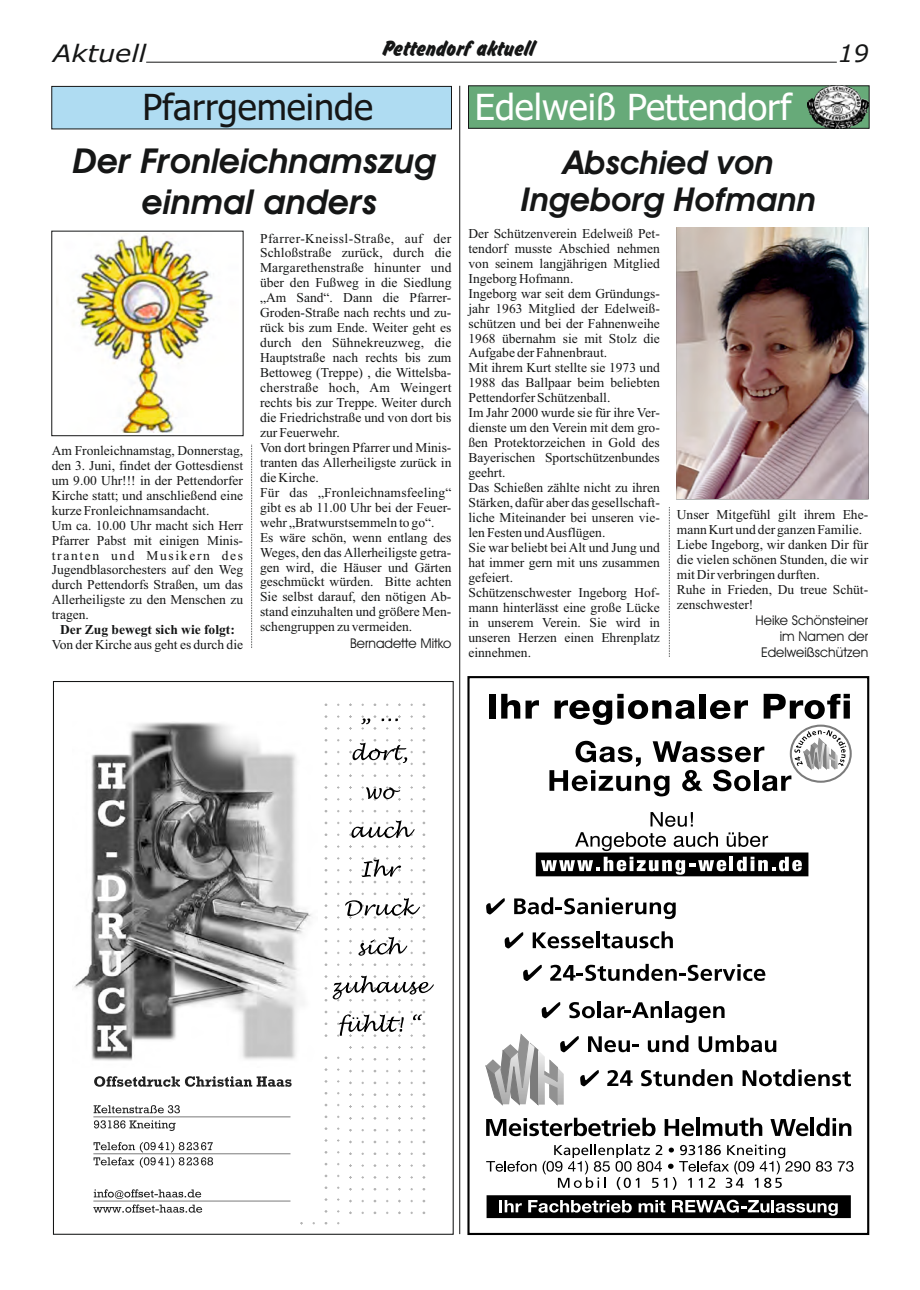
<style>
.page{position:relative;width:920px;height:1290px;background:#fff}
.page>*{position:absolute;margin:0;border:0;box-sizing:border-box;transform-origin:0 0}
.t1{font:36px "Tahoma";color:#fff}
.t2{font:36px "Tahoma";color:#151616}
.t3{font:italic 600 34.5px/41.1px "Avant Garde IT Cby BT";color:#151616;text-align:center}
.t4{font:italic 600 33px/36.9px "Avant Garde IT Cby BT";color:#151616;text-align:center}
.t5{font:24px "Okay D";color:#151616}
.t6{font:italic 24px "Verdana";color:#151616;scale:1.13 1}
.t7{font:italic 24px "Verdana";color:#151616}
.t8{font:13.5px/15px "Times New Roman";color:#151616}
.t9{font:13.5px/16.2px "Avant Garde IT Cby BT";color:#151616;text-align:right}
.t10{font:700 13.5px "Times New Roman";color:#151616}
</style>
<div class="page">
<div style="left:52px;top:86px;width:400px;height:43px;background:#afdcf2;border:1px solid #151616"></div>
<svg style="left:146px;top:61px;width:691px;height:2px"></svg>
<svg style="left:251px;top:445px;width:1px;height:203px"></svg>
<div style="left:467px;top:676px;width:402px;height:559px;border:2px solid #000"></div>
<img style="left:538px;top:1050px;width:26px;height:54px">
<svg style="left:544px;top:1060px;width:15px;height:45px"></svg>
<svg style="left:486px;top:1034px;width:52px;height:71px"></svg>
<svg style="left:486px;top:1118px;width:169px;height:18px"></svg>
<svg style="left:665px;top:1119px;width:29px;height:17px"></svg>
<hr style="left:696px;top:1118px;width:4px;height:18px;background:#000">
<svg style="left:703px;top:1118px;width:59px;height:18px"></svg>
<svg style="left:770px;top:1119px;width:38px;height:17px"></svg>
<hr style="left:811px;top:1118px;width:3px;height:18px;background:#000">
<svg style="left:816px;top:1118px;width:35px;height:18px"></svg>
<svg style="left:580px;top:1070px;width:19px;height:16px"></svg>
<svg style="left:607px;top:1070px;width:26px;height:16px"></svg>
<svg style="left:641px;top:1069px;width:91px;height:17px"></svg>
<svg style="left:743px;top:1069px;width:108px;height:17px"></svg>
<svg style="left:560px;top:1036px;width:19px;height:16px"></svg>
<svg style="left:588px;top:1036px;width:51px;height:16px"></svg>
<svg style="left:648px;top:1035px;width:40px;height:17px"></svg>
<svg style="left:698px;top:1035px;width:78px;height:17px"></svg>
<svg style="left:542px;top:1002px;width:18px;height:16px"></svg>
<svg style="left:569px;top:1002px;width:26px;height:16px"></svg>
<hr style="left:597px;top:1001px;width:4px;height:17px;background:#000">
<svg style="left:603px;top:1002px;width:59px;height:16px"></svg>
<hr style="left:665px;top:1001px;width:4px;height:17px;background:#000">
<svg style="left:671px;top:1006px;width:54px;height:17px"></svg>
<svg style="left:523px;top:965px;width:19px;height:16px"></svg>
<svg style="left:550px;top:964px;width:215px;height:17px"></svg>
<svg style="left:505px;top:932px;width:18px;height:16px"></svg>
<svg style="left:533px;top:932px;width:61px;height:16px"></svg>
<hr style="left:596px;top:931px;width:4px;height:17px;background:#000">
<svg style="left:602px;top:931px;width:71px;height:17px"></svg>
<svg style="left:486px;top:898px;width:19px;height:16px"></svg>
<svg style="left:514px;top:897px;width:162px;height:22px"></svg>
<div style="left:487px;top:1195px;width:364px;height:23px;background:#000;border:2px solid #000"></div>
<svg style="left:499px;top:1200px;width:23px;height:12px"></svg>
<svg style="left:528px;top:1200px;width:104px;height:12px"></svg>
<svg style="left:639px;top:1200px;width:26px;height:12px"></svg>
<svg style="left:672px;top:1200px;width:166px;height:16px"></svg>
<svg style="left:486px;top:1161px;width:50px;height:11px"></svg>
<svg style="left:543px;top:1144px;width:267px;height:46px"></svg>
<svg style="left:816px;top:1161px;width:16px;height:11px"></svg>
<svg style="left:838px;top:1161px;width:15px;height:11px"></svg>
<div style="left:489px;top:694px;width:7px;height:24px;background:#000"></div>
<svg style="left:501px;top:694px;width:38px;height:24px"></svg>
<svg style="left:549px;top:694px;width:301px;height:102px"></svg>
<div style="left:536px;top:852px;width:272px;height:24px;background:#000;border:4px solid #000"></div>
<svg style="left:541px;top:857px;width:185px;height:18px"></svg>
<hr style="left:729px;top:857px;width:4px;height:14px;background:#fff">
<svg style="left:737px;top:857px;width:65px;height:14px"></svg>
<svg style="left:727px;top:832px;width:41px;height:15px"></svg>
<svg style="left:575px;top:812px;width:143px;height:39px"></svg>
<hr style="left:93px;top:1116px;width:197px;height:1px;background:#7a7a7a">
<hr style="left:93px;top:1153px;width:197px;height:1px;background:#7a7a7a">
<hr style="left:93px;top:1201px;width:197px;height:1px;background:#7a7a7a">
<svg style="left:93px;top:1105px;width:87px;height:26px"></svg>
<svg style="left:93px;top:1189px;width:109px;height:24px"></svg>
<svg style="left:94px;top:1076px;width:198px;height:11px"></svg>
<svg style="left:93px;top:1142px;width:120px;height:26px"></svg>
<img style="left:74px;top:722px;width:238px;height:339px">
<svg style="left:361px;top:715px;width:37px;height:15px"></svg>
<svg style="left:349px;top:739px;width:58px;height:26px"></svg>
<svg style="left:361px;top:786px;width:39px;height:14px"></svg>
<svg style="left:349px;top:820px;width:66px;height:18px"></svg>
<svg style="left:361px;top:857px;width:40px;height:26px"></svg>
<svg style="left:345px;top:893px;width:75px;height:26px"></svg>
<svg style="left:358px;top:937px;width:49px;height:19px"></svg>
<svg style="left:333px;top:975px;width:101px;height:26px"></svg>
<svg style="left:337px;top:1011px;width:85px;height:26px"></svg>
<svg style="left:669px;top:507px;width:1px;height:150px"></svg>
<hr style="left:459px;top:86px;width:1px;height:1148px;background:#151616">
<div style="left:468px;top:86px;width:401px;height:42px;background:#67aa79"></div>
<img style="left:807px;top:86px;width:61px;height:42px">
<img style="left:677px;top:228px;width:191px;height:271px">
<img style="left:73px;top:233px;width:141px;height:200px">
<h3 class="t6" style="left:53px;top:44px;width:84px">Aktuell</h3>
<h3 class="t5" style="left:382px;top:37px;width:154px">Pettendorf aktuell</h3>
<h3 class="t7" style="left:838px;top:43px;width:32px">19</h3>
<h1 class="t2" style="left:142px;top:93px;width:232px">Pfarrgemeinde</h1>
<h2 class="t3" style="left:73px;top:144px;width:365px">Der Fronleichnamszug einmal anders</h2>
<h3 class="t4" style="left:521px;top:147px;width:296px">Abschied von<br>Ingeborg Hofmann</h3>
<p class="t8" style="left:468px;top:227px;width:193px">Der Schützenverein Edelweiß Pet&shy;tendorf musste Abschied nehmen von seinem langjährigen Mitglied<br>Ingeborg Hofmann.<br>Ingeborg war seit dem Gründungs&shy;jahr 1963 Mitglied der Edelweiß&shy;schützen und bei der Fahnenweihe<br>1968 übernahm sie mit Stolz die<br>Aufgabe der Fahnenbraut.<br>Mit ihrem Kurt stellte sie 1973 und<br>1988 das Ballpaar beim beliebten<br>Pettendorfer Schützenball.<br>Im Jahr 2000 wurde sie für ihre Ver&shy;dienste um den Verein mit dem gro&shy;ßen Protektorzeichen in Gold des<br>Bayerischen Sportschützenbundes geehrt.<br>Das Schießen zählte nicht zu ihren<br>Stärken, dafür aber das gesellschaft&shy;liche Miteinander bei unseren vie&shy;len Festen und Ausflügen.<br>Sie war beliebt bei Alt und Jung und hat immer gern mit uns zusammen gefeiert.<br>Schützenschwester Ingeborg Hof&shy;mann hinterlässt eine große Lücke in unserem Verein. Sie wird in unseren Herzen einen Ehrenplatz einnehmen.</p>
<h1 class="t1" style="left:475px;top:93px;width:318px">Edelweiß Pettendorf</h1>
<p class="t8" style="left:260px;top:232px;width:193px">Pfarrer-Kneissl-Straße, auf der<br>Schloßstraße zurück, durch die<br>Margarethenstraße hinunter und über den Fußweg in die Siedlung „Am Sand“. Dann die Pfarrer-<br>Groden-Straße nach rechts und zu&shy;rück bis zum Ende. Weiter geht es durch den Sühnekreuzweg, die<br>Hauptstraße nach rechts bis zum<br>Bettoweg (Treppe) , die Wittelsba&shy;cherstraße hoch, Am Weingert rechts bis zur Treppe. Weiter durch die Friedrichstraße und von dort bis zur Feuerwehr.<br>Von dort bringen Pfarrer und Minis&shy;tranten das Allerheiligste zurück in die Kirche.<br>Für das „Fronleichnamsfeeling“ gibt es ab 11.00 Uhr bei der Feuer&shy;wehr „Bratwurstsemmeln to go“.<br>Es wäre schön, wenn entlang des<br>Weges, den das Allerheiligste getra&shy;gen wird, die Häuser und Gärten geschmückt würden. Bitte achten<br>Sie selbst darauf, den nötigen Ab&shy;stand einzuhalten und größere Men&shy;schengruppen zu vermeiden.</p>
<p class="t9" style="left:350px;top:636px;width:103px">Bernadette Mitko</p>
<p class="t8" style="left:52px;top:444px;width:193px">Am Fronleichnamstag, Donnerstag, den 3. Juni, findet der Gottesdienst um 9.00 Uhr!!! in der Pettendorfer<br>Kirche statt; und anschließend eine kurze Fronleichnamsandacht.<br>Um ca. 10.00 Uhr macht sich Herr<br>Pfarrer Pabst mit einigen Minis&shy;tranten und Musikern des<br>Jugendblasorchesters auf den Weg durch Pettendorfs Straßen, um das<br>Allerheiligste zu den Menschen zu tragen.</p>
<p class="t10" style="left:60px;top:625px;width:176px">Der Zug bewegt sich wie folgt:</p>
<p class="t8" style="left:52px;top:638px;width:193px">Von der Kirche aus geht es durch die</p>
<p class="t8" style="left:677px;top:508px;width:193px">Unser Mitgefühl gilt ihrem Ehe&shy;mann Kurt und der ganzen Familie.<br>Liebe Ingeborg, wir danken Dir für die vielen schönen Stunden, die wir mit Dir verbringen durften.<br>Ruhe in Frieden, Du treue Schüt&shy;zenschwester!</p>
<p class="t9" style="left:756px;top:613px;width:114px">Heike Schönsteiner im Namen der<br>Edelweißschützen</p>
</div>
